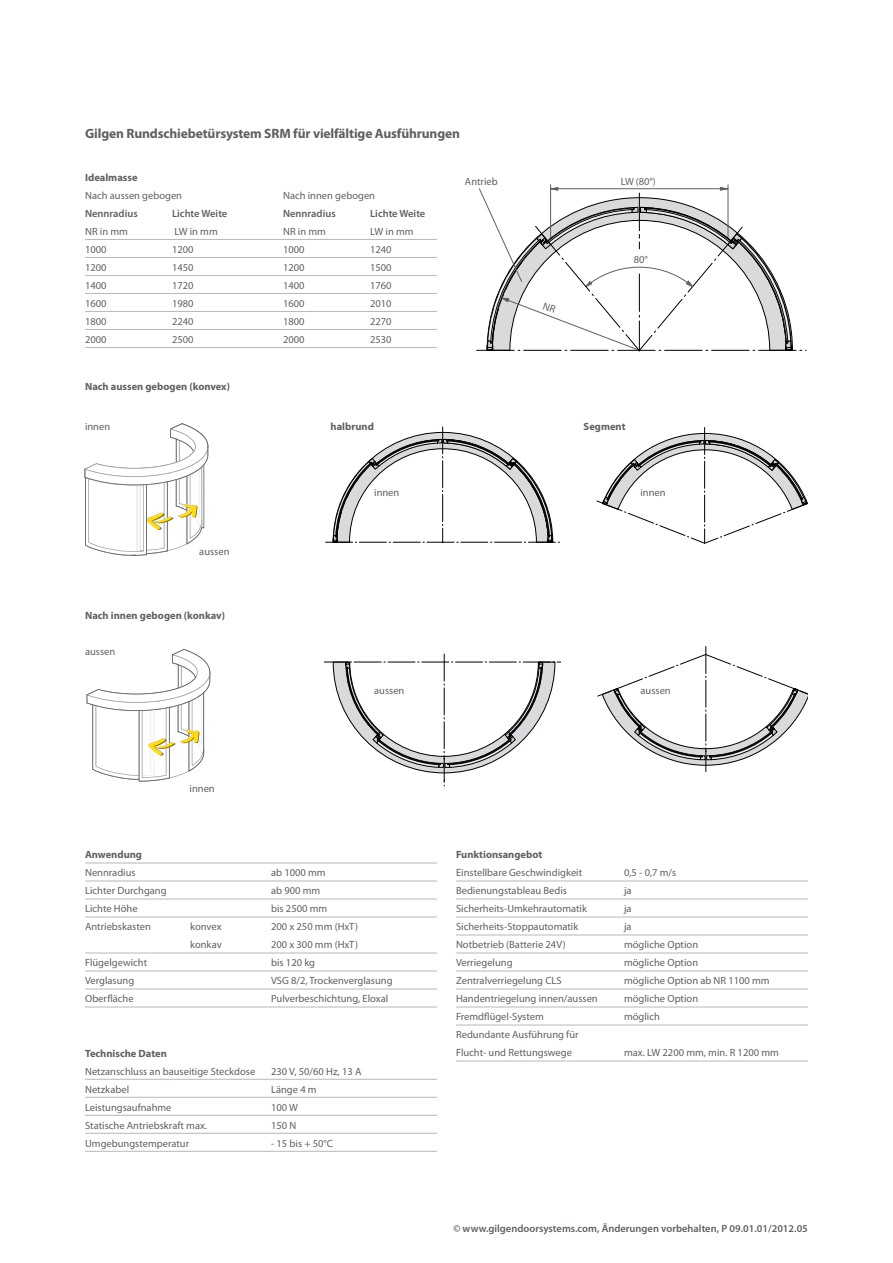
<style>
.page{position:relative;width:893px;height:1263px;background:#fff}
.page>*{position:absolute;margin:0;border:0;box-sizing:border-box;transform-origin:0 0}
.t1{font:700 13.5px "Myriad Pro";letter-spacing:-.01em;color:#5f6062}
.t2{font:10.5px/18px "Myriad Pro";color:#5f6062}
.t3{font:700 10.5px "Myriad Pro";color:#5f6062}
.t4{font:600 10.5px "Myriad Pro";color:#5f6062}
</style>
<div class="page">
<svg style="left:84px;top:423px;width:124px;height:133px"></svg>
<svg style="left:86px;top:649px;width:124px;height:132px"></svg>
<hr style="left:550px;top:185px;width:1px;height:60px;background:#5f6062">
<hr style="left:728px;top:185px;width:1px;height:60px;background:#5f6062">
<svg style="left:596px;top:427px;width:212px;height:117px"></svg>
<svg style="left:597px;top:646px;width:211px;height:125px"></svg>
<svg style="left:326px;top:427px;width:234px;height:117px"></svg>
<svg style="left:324px;top:654px;width:237px;height:132px"></svg>
<hr style="left:85px;top:863px;width:352px;height:1px;background:#b8b8b7">
<hr style="left:85px;top:881px;width:352px;height:1px;background:#b8b8b7">
<hr style="left:85px;top:899px;width:352px;height:1px;background:#b8b8b7">
<hr style="left:85px;top:917px;width:352px;height:1px;background:#b8b8b7">
<hr style="left:85px;top:953px;width:352px;height:1px;background:#b8b8b7">
<hr style="left:85px;top:971px;width:352px;height:1px;background:#b8b8b7">
<hr style="left:85px;top:989px;width:352px;height:1px;background:#b8b8b7">
<hr style="left:85px;top:1007px;width:352px;height:1px;background:#b8b8b7">
<hr style="left:85px;top:1079px;width:352px;height:1px;background:#b8b8b7">
<hr style="left:85px;top:1097px;width:352px;height:1px;background:#b8b8b7">
<hr style="left:85px;top:1115px;width:352px;height:1px;background:#b8b8b7">
<hr style="left:85px;top:1133px;width:352px;height:1px;background:#b8b8b7">
<hr style="left:85px;top:1151px;width:352px;height:1px;background:#b8b8b7">
<hr style="left:456px;top:881px;width:352px;height:1px;background:#b8b8b7">
<hr style="left:456px;top:899px;width:352px;height:1px;background:#b8b8b7">
<hr style="left:456px;top:917px;width:352px;height:1px;background:#b8b8b7">
<hr style="left:456px;top:935px;width:352px;height:1px;background:#b8b8b7">
<hr style="left:456px;top:953px;width:352px;height:1px;background:#b8b8b7">
<hr style="left:456px;top:971px;width:352px;height:1px;background:#b8b8b7">
<hr style="left:456px;top:989px;width:352px;height:1px;background:#b8b8b7">
<hr style="left:456px;top:1007px;width:352px;height:1px;background:#b8b8b7">
<hr style="left:456px;top:1025px;width:352px;height:1px;background:#b8b8b7">
<hr style="left:456px;top:1061px;width:352px;height:1px;background:#b8b8b7">
<hr style="left:85px;top:239px;width:352px;height:1px;background:#b8b8b7">
<hr style="left:85px;top:257px;width:352px;height:1px;background:#b8b8b7">
<hr style="left:85px;top:275px;width:352px;height:1px;background:#b8b8b7">
<hr style="left:85px;top:293px;width:352px;height:1px;background:#b8b8b7">
<hr style="left:85px;top:311px;width:352px;height:1px;background:#b8b8b7">
<hr style="left:85px;top:329px;width:352px;height:1px;background:#b8b8b7">
<hr style="left:85px;top:347px;width:352px;height:1px;background:#b8b8b7">
<svg style="left:477px;top:187px;width:329px;height:165px"></svg>
<p class="t1" style="left:85px;top:124px;width:376px">Gilgen Rundschiebetürsystem SRM für vielfältige Ausführungen</p>
<p class="t3" style="left:85px;top:170px;width:54px">Idealmasse</p>
<p class="t2" style="left:85px;top:186px;width:99px">Nach aussen gebogen</p>
<p class="t2" style="left:283px;top:186px;width:93px">Nach innen gebogen</p>
<p class="t4" style="left:85px;top:207px;width:54px">Nennradius</p>
<p class="t4" style="left:172px;top:207px;width:57px">Lichte Weite</p>
<p class="t4" style="left:283px;top:207px;width:54px">Nennradius</p>
<p class="t4" style="left:370px;top:207px;width:57px">Lichte Weite</p>
<p class="t2" style="left:85px;top:222px;width:44px">NR in mm</p>
<p class="t2" style="left:174px;top:222px;width:45px">LW in mm</p>
<p class="t2" style="left:283px;top:222px;width:70px">NR in mm L</p>
<p class="t2" style="left:374px;top:222px;width:41px">W in mm</p>
<p class="t2" style="left:85px;top:240px;width:23px">1000</p>
<p class="t2" style="left:172px;top:240px;width:23px">1200</p>
<p class="t2" style="left:283px;top:240px;width:23px">1000</p>
<p class="t2" style="left:370px;top:240px;width:23px">1240</p>
<p class="t2" style="left:85px;top:258px;width:23px">1200</p>
<p class="t2" style="left:172px;top:258px;width:23px">1450</p>
<p class="t2" style="left:283px;top:258px;width:23px">1200</p>
<p class="t2" style="left:370px;top:258px;width:23px">1500</p>
<p class="t2" style="left:85px;top:276px;width:23px">1400</p>
<p class="t2" style="left:172px;top:276px;width:23px">1720</p>
<p class="t2" style="left:283px;top:276px;width:23px">1400</p>
<p class="t2" style="left:370px;top:276px;width:23px">1760</p>
<p class="t2" style="left:85px;top:294px;width:23px">1600</p>
<p class="t2" style="left:172px;top:294px;width:23px">1980</p>
<p class="t2" style="left:283px;top:294px;width:23px">1600</p>
<p class="t2" style="left:370px;top:294px;width:23px">2010</p>
<p class="t2" style="left:85px;top:312px;width:23px">1800</p>
<p class="t2" style="left:172px;top:312px;width:23px">2240</p>
<p class="t2" style="left:283px;top:312px;width:23px">1800</p>
<p class="t2" style="left:370px;top:312px;width:23px">2270</p>
<p class="t2" style="left:85px;top:330px;width:23px">2000</p>
<p class="t2" style="left:172px;top:330px;width:23px">2500</p>
<p class="t2" style="left:283px;top:330px;width:23px">2000</p>
<p class="t2" style="left:370px;top:330px;width:23px">2530</p>
<p class="t3" style="left:85px;top:379px;width:146px">Nach aussen gebogen (konvex)</p>
<p class="t2" style="left:465px;top:173px;width:34px">Antrieb</p>
<p class="t2" style="left:621px;top:172px;width:36px">LW (80°)</p>
<p class="t2" style="left:634px;top:251px;width:15px">80°</p>
<p class="t2" style="left:85px;top:417px;width:27px">innen</p>
<p class="t2" style="left:199px;top:542px;width:32px">aussen</p>
<p class="t3" style="left:85px;top:609px;width:141px">Nach innen gebogen (konkav)</p>
<p class="t2" style="left:85px;top:642px;width:32px">aussen</p>
<p class="t2" style="left:190px;top:779px;width:27px">innen</p>
<p class="t3" style="left:331px;top:419px;width:45px">halbrund</p>
<p class="t3" style="left:584px;top:419px;width:43px">Segment</p>
<p class="t2" style="left:374px;top:483px;width:27px">innen</p>
<p class="t2" style="left:640px;top:483px;width:27px">innen</p>
<p class="t2" style="left:374px;top:681px;width:32px">aussen</p>
<p class="t2" style="left:640px;top:681px;width:32px">aussen</p>
<p class="t3" style="left:85px;top:848px;width:58px">Anwendung</p>
<p class="t2" style="left:85px;top:864px;width:52px">Nennradius</p>
<p class="t2" style="left:271px;top:864px;width:56px">ab 1000 mm</p>
<p class="t2" style="left:85px;top:882px;width:83px">Lichter Durchgang</p>
<p class="t2" style="left:271px;top:882px;width:51px">ab 900 mm</p>
<p class="t2" style="left:85px;top:900px;width:54px">Lichte Höhe</p>
<p class="t2" style="left:271px;top:900px;width:58px">bis 2500 mm</p>
<p class="t2" style="left:85px;top:918px;width:67px">Antriebskasten</p>
<p class="t2" style="left:190px;top:918px;width:33px">konvex</p>
<p class="t2" style="left:271px;top:918px;width:88px">200 x 250 mm (HxT)</p>
<p class="t2" style="left:190px;top:936px;width:33px">konkav</p>
<p class="t2" style="left:271px;top:936px;width:88px">200 x 300 mm (HxT)</p>
<p class="t2" style="left:85px;top:954px;width:64px">Flügelgewicht</p>
<p class="t2" style="left:271px;top:954px;width:45px">bis 120 kg</p>
<p class="t2" style="left:85px;top:972px;width:51px">Verglasung</p>
<p class="t2" style="left:271px;top:972px;width:123px">VSG 8/2, Trockenverglasung</p>
<p class="t2" style="left:85px;top:990px;width:50px">Oberfläche</p>
<p class="t2" style="left:271px;top:990px;width:119px">Pulverbeschichtung, Eloxal</p>
<p class="t3" style="left:85px;top:1046px;width:83px">Technische Daten</p>
<p class="t2" style="left:85px;top:1062px;width:172px">Netzanschluss an bauseitige Steckdose</p>
<p class="t2" style="left:271px;top:1062px;width:92px">230 V, 50/60 Hz, 13 A</p>
<p class="t2" style="left:85px;top:1080px;width:46px">Netzkabel</p>
<p class="t2" style="left:271px;top:1080px;width:47px">Länge 4 m</p>
<p class="t2" style="left:85px;top:1098px;width:88px">Leistungsaufnahme</p>
<p class="t2" style="left:271px;top:1098px;width:28px">100 W</p>
<p class="t2" style="left:85px;top:1116px;width:124px">Statische Antriebskraft max.</p>
<p class="t2" style="left:271px;top:1116px;width:25px">150 N</p>
<p class="t2" style="left:85px;top:1134px;width:106px">Umgebungstemperatur</p>
<p class="t2" style="left:271px;top:1134px;width:63px">- 15 bis + 50°C</p>
<p class="t3" style="left:456px;top:848px;width:88px">Funktionsangebot</p>
<p class="t2" style="left:456px;top:864px;width:128px">Einstellbare Geschwindigkeit</p>
<p class="t2" style="left:624px;top:864px;width:54px">0,5 - 0,7 m/s</p>
<p class="t2" style="left:456px;top:882px;width:112px">Bedienungstableau Bedis</p>
<p class="t2" style="left:624px;top:882px;width:9px">ja</p>
<p class="t2" style="left:456px;top:900px;width:132px">Sicherheits-Umkehrautomatik</p>
<p class="t2" style="left:624px;top:900px;width:9px">ja</p>
<p class="t2" style="left:456px;top:918px;width:124px">Sicherheits-Stoppautomatik</p>
<p class="t2" style="left:624px;top:918px;width:9px">ja</p>
<p class="t2" style="left:456px;top:936px;width:111px">Notbetrieb (Batterie 24V)</p>
<p class="t2" style="left:624px;top:936px;width:76px">mögliche Option</p>
<p class="t2" style="left:456px;top:954px;width:58px">Verriegelung</p>
<p class="t2" style="left:624px;top:954px;width:76px">mögliche Option</p>
<p class="t2" style="left:456px;top:972px;width:96px">Zentralverriegelung CLS</p>
<p class="t2" style="left:624px;top:972px;width:147px">mögliche Option ab NR 1100 mm</p>
<p class="t2" style="left:456px;top:990px;width:143px">Handentriegelung innen/aussen</p>
<p class="t2" style="left:624px;top:990px;width:76px">mögliche Option</p>
<p class="t2" style="left:456px;top:1008px;width:89px">Fremdflügel-System</p>
<p class="t2" style="left:624px;top:1008px;width:37px">möglich</p>
<p class="t2" style="left:456px;top:1026px;width:124px">Redundante Ausführung für<br>Flucht- und Rettungswege</p>
<p class="t2" style="left:624px;top:1044px;width:156px">max. LW 2200 mm, min. R 1200 mm</p>
<p class="t4" style="left:453px;top:1221px;width:356px">© www.gilgendoorsystems.com, Änderungen vorbehalten, P 09.01.01/2012.05</p>
</div>
